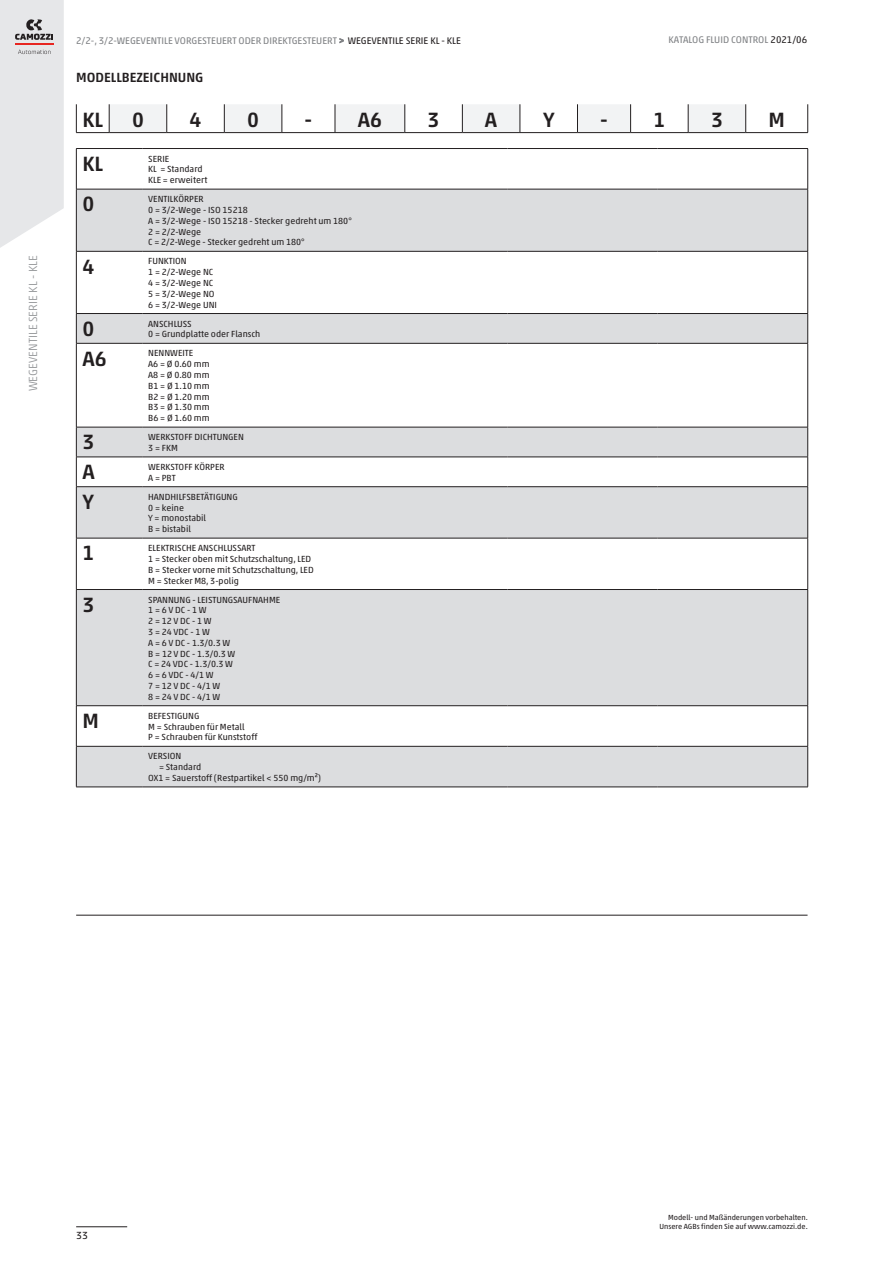
<style>
.page{position:relative;width:893px;height:1263px;background:#fff}
.page>*{position:absolute;margin:0;border:0;box-sizing:border-box;transform-origin:0 0}
.codeLegend_row_heade{font:500 21px "Akko W1 G";color:#231f20}
.code_row_header{font:500 21px "Akko W1 G";color:#231f20}
.sectionTitle_value{font:500 13.5px "Akko W1 G";color:#231f20}
.t1{font:300 12px "Akko W1 G";color:#939598}
.sec4L{font:10.5px "Akko W1 G";color:#231f20}
.headTitleL{font:9.75px "Akko W1 G";color:#808285}
.footTitleL{font:9.75px "Akko W1 G";color:#808285}
.code_cell{font:9px/10.8px "Akko W1 G";color:#231f20}
.footNotesL{font:7.5px/9px "Akko W1 G";color:#231f20;text-align:right}
.s1{font-size:9px}
.s2{color:#231f20}
</style>
<div class="page">
<hr style="left:76px;top:1226px;width:51px;height:1px;background:#231f20">
<svg style="left:339px;top:38px;width:5px;height:5px"></svg>
<svg style="left:0;top:0;width:64px;height:248px;background:#e4e4e6"></svg>
<hr style="left:76px;top:915px;width:731px;height:1px;background:#231f20">
<svg style="left:76px;top:104px;width:732px;height:29px"></svg>
<hr style="left:746px;top:132px;width:62px;height:1px;background:#231f20">
<svg style="left:77px;top:190px;width:730px;height:597px;fill:#dcdddf"></svg>
<hr style="left:76px;top:148px;width:66px;height:1px;background:#231f20">
<hr style="left:76px;top:149px;width:1px;height:40px;background:#231f20">
<hr style="left:142px;top:148px;width:365px;height:1px;background:#231f20">
<hr style="left:507px;top:148px;width:151px;height:1px;background:#231f20">
<hr style="left:658px;top:148px;width:150px;height:1px;background:#231f20">
<hr style="left:807px;top:149px;width:1px;height:40px;background:#231f20">
<hr style="left:76px;top:189px;width:66px;height:1px;background:#231f20">
<hr style="left:76px;top:189px;width:1px;height:62px;background:#231f20">
<hr style="left:142px;top:189px;width:365px;height:1px;background:#231f20">
<hr style="left:507px;top:189px;width:151px;height:1px;background:#231f20">
<hr style="left:658px;top:189px;width:150px;height:1px;background:#231f20">
<hr style="left:807px;top:189px;width:1px;height:62px;background:#231f20">
<hr style="left:76px;top:251px;width:66px;height:1px;background:#231f20">
<hr style="left:76px;top:251px;width:1px;height:62px;background:#231f20">
<hr style="left:142px;top:251px;width:365px;height:1px;background:#231f20">
<hr style="left:507px;top:251px;width:151px;height:1px;background:#231f20">
<hr style="left:658px;top:251px;width:150px;height:1px;background:#231f20">
<hr style="left:807px;top:251px;width:1px;height:62px;background:#231f20">
<hr style="left:76px;top:313px;width:66px;height:1px;background:#231f20">
<svg style="left:76px;top:314px;width:1px;height:29px"></svg>
<hr style="left:142px;top:313px;width:365px;height:1px;background:#231f20">
<hr style="left:507px;top:313px;width:151px;height:1px;background:#231f20">
<hr style="left:658px;top:313px;width:150px;height:1px;background:#231f20">
<svg style="left:807px;top:314px;width:1px;height:29px"></svg>
<hr style="left:76px;top:343px;width:66px;height:1px;background:#231f20">
<hr style="left:76px;top:343px;width:1px;height:84px;background:#231f20">
<hr style="left:142px;top:343px;width:365px;height:1px;background:#231f20">
<hr style="left:507px;top:343px;width:151px;height:1px;background:#231f20">
<hr style="left:658px;top:343px;width:150px;height:1px;background:#231f20">
<hr style="left:807px;top:343px;width:1px;height:84px;background:#231f20">
<hr style="left:76px;top:427px;width:66px;height:1px;background:#231f20">
<hr style="left:76px;top:427px;width:1px;height:30px;background:#231f20">
<hr style="left:142px;top:427px;width:365px;height:1px;background:#231f20">
<hr style="left:507px;top:427px;width:151px;height:1px;background:#231f20">
<hr style="left:658px;top:427px;width:150px;height:1px;background:#231f20">
<hr style="left:807px;top:427px;width:1px;height:30px;background:#231f20">
<hr style="left:76px;top:457px;width:66px;height:1px;background:#231f20">
<svg style="left:76px;top:457px;width:1px;height:29px"></svg>
<hr style="left:142px;top:457px;width:365px;height:1px;background:#231f20">
<hr style="left:507px;top:457px;width:151px;height:1px;background:#231f20">
<hr style="left:658px;top:457px;width:150px;height:1px;background:#231f20">
<svg style="left:807px;top:457px;width:1px;height:29px"></svg>
<hr style="left:76px;top:486px;width:66px;height:1px;background:#231f20">
<hr style="left:76px;top:487px;width:1px;height:51px;background:#231f20">
<hr style="left:142px;top:486px;width:365px;height:1px;background:#231f20">
<hr style="left:507px;top:486px;width:151px;height:1px;background:#231f20">
<hr style="left:658px;top:486px;width:150px;height:1px;background:#231f20">
<hr style="left:807px;top:487px;width:1px;height:51px;background:#231f20">
<hr style="left:76px;top:538px;width:66px;height:1px;background:#231f20">
<hr style="left:76px;top:538px;width:1px;height:51px;background:#231f20">
<hr style="left:142px;top:538px;width:365px;height:1px;background:#231f20">
<hr style="left:507px;top:538px;width:151px;height:1px;background:#231f20">
<hr style="left:658px;top:538px;width:150px;height:1px;background:#231f20">
<hr style="left:807px;top:538px;width:1px;height:51px;background:#231f20">
<hr style="left:76px;top:589px;width:66px;height:1px;background:#231f20">
<hr style="left:76px;top:590px;width:1px;height:115px;background:#231f20">
<hr style="left:142px;top:589px;width:365px;height:1px;background:#231f20">
<hr style="left:507px;top:589px;width:151px;height:1px;background:#231f20">
<hr style="left:658px;top:589px;width:150px;height:1px;background:#231f20">
<hr style="left:807px;top:590px;width:1px;height:115px;background:#231f20">
<hr style="left:76px;top:705px;width:66px;height:1px;background:#231f20">
<hr style="left:76px;top:706px;width:1px;height:40px;background:#231f20">
<hr style="left:142px;top:705px;width:365px;height:1px;background:#231f20">
<hr style="left:507px;top:705px;width:151px;height:1px;background:#231f20">
<hr style="left:658px;top:705px;width:150px;height:1px;background:#231f20">
<hr style="left:807px;top:706px;width:1px;height:40px;background:#231f20">
<hr style="left:76px;top:746px;width:66px;height:1px;background:#231f20">
<hr style="left:76px;top:746px;width:1px;height:41px;background:#231f20">
<hr style="left:76px;top:787px;width:66px;height:1px;background:#231f20">
<hr style="left:142px;top:746px;width:365px;height:1px;background:#231f20">
<hr style="left:142px;top:787px;width:365px;height:1px;background:#231f20">
<hr style="left:507px;top:746px;width:151px;height:1px;background:#231f20">
<hr style="left:507px;top:787px;width:151px;height:1px;background:#231f20">
<hr style="left:658px;top:746px;width:150px;height:1px;background:#231f20">
<hr style="left:807px;top:746px;width:1px;height:41px;background:#231f20">
<hr style="left:658px;top:787px;width:150px;height:1px;background:#231f20">
<p class="t1" style="left:24px;top:391px;width:138px;rotate:-90deg">WEGEVENTILE SERIE KL - KLE</p>
<p class="headTitleL" style="left:76px;top:33px;width:386px">2/2-, 3/2-WEGEVENTILE VORGESTEUERT ODER DIREKTGESTEUERT <span class="s1">&gt;</span> <span class="s2">WEGEVENTILE SERIE KL - KLE</span></p>
<p class="footTitleL" style="left:669px;top:33px;width:140px">KATALOG FLUID CONTROL <span class="s2">2021/06</span></p>
<p class="sectionTitle_value" style="left:76px;top:67px;width:129px">MODELLBEZEICHNUNG</p>
<p class="codeLegend_row_heade" style="left:82px;top:104px;width:22px">KL</p>
<p class="codeLegend_row_heade" style="left:132px;top:104px;width:13px">0</p>
<p class="codeLegend_row_heade" style="left:190px;top:104px;width:13px">4</p>
<p class="codeLegend_row_heade" style="left:247px;top:104px;width:13px">0</p>
<p class="codeLegend_row_heade" style="left:305px;top:104px;width:9px">-</p>
<p class="codeLegend_row_heade" style="left:358px;top:104px;width:26px">A6</p>
<p class="codeLegend_row_heade" style="left:428px;top:104px;width:13px">3</p>
<p class="codeLegend_row_heade" style="left:485px;top:104px;width:14px">A</p>
<p class="codeLegend_row_heade" style="left:543px;top:104px;width:13px">Y</p>
<p class="codeLegend_row_heade" style="left:600px;top:104px;width:9px">-</p>
<p class="codeLegend_row_heade" style="left:653px;top:104px;width:13px">1</p>
<p class="codeLegend_row_heade" style="left:711px;top:104px;width:13px">3</p>
<p class="codeLegend_row_heade" style="left:768px;top:104px;width:18px">M</p>
<p class="code_row_header" style="left:82px;top:148px;width:22px">KL</p>
<p class="code_cell" style="left:148px;top:152px;width:61px">SERIE<br>KL = Standard<br>KLE = erweitert</p>
<p class="code_row_header" style="left:82px;top:189px;width:13px">0</p>
<p class="code_cell" style="left:148px;top:193px;width:205px">VENTILKÖRPER<br>0 = 3/2-Wege - ISO 15218<br>A = 3/2-Wege - ISO 15218 - Stecker gedreht um 180°<br>2 = 2/2-Wege<br>C = 2/2-Wege - Stecker gedreht um 180°</p>
<p class="code_row_header" style="left:82px;top:251px;width:13px">4</p>
<p class="code_cell" style="left:148px;top:255px;width:70px">FUNKTION<br>1 = 2/2-Wege NC<br>4 = 3/2-Wege NC<br>5 = 3/2-Wege NO<br>6 = 3/2-Wege UNI</p>
<p class="code_row_header" style="left:82px;top:313px;width:13px">0</p>
<p class="code_cell" style="left:148px;top:317px;width:114px">ANSCHLUSS<br>0 = Grundplatte oder Flansch</p>
<p class="code_row_header" style="left:82px;top:343px;width:26px">A6</p>
<p class="code_cell" style="left:148px;top:347px;width:63px">NENNWEITE<br>A6 = Ø 0.60 mm<br>A8 = Ø 0.80 mm<br>B1 = Ø 1.10 mm<br>B2 = Ø 1.20 mm<br>B3 = Ø 1.30 mm<br>B6 = Ø 1.60 mm</p>
<p class="code_row_header" style="left:82px;top:427px;width:13px">3</p>
<p class="code_cell" style="left:148px;top:431px;width:97px">WERKSTOFF DICHTUNGEN<br>3 = FKM</p>
<p class="code_row_header" style="left:82px;top:456px;width:14px">A</p>
<p class="code_cell" style="left:148px;top:461px;width:78px">WERKSTOFF KÖRPER<br>A = PBT</p>
<p class="code_row_header" style="left:82px;top:486px;width:13px">Y</p>
<p class="code_cell" style="left:148px;top:491px;width:91px">HANDHILFSBETÄTIGUNG<br>0 = keine<br>Y = monostabil<br>B = bistabil</p>
<p class="code_row_header" style="left:82px;top:538px;width:13px">1</p>
<p class="code_cell" style="left:148px;top:542px;width:167px">ELEKTRISCHE ANSCHLUSSART<br>1 = Stecker oben mit Schutzschaltung, LED B = Stecker vorne mit Schutzschaltung, LED M = Stecker M8, 3-polig</p>
<p class="code_row_header" style="left:82px;top:589px;width:13px">3</p>
<p class="code_cell" style="left:148px;top:593px;width:134px">SPANNUNG - LEISTUNGSAUFNAHME<br>1 = 6 V DC - 1 W<br>2 = 12 V DC - 1 W<br>3 = 24 VDC - 1 W<br>A = 6 V DC - 1.3/0.3 W<br>B = 12 V DC - 1.3/0.3 W<br>C = 24 VDC - 1.3/0.3 W<br>6 = 6 VDC - 4/1 W<br>7 = 12 V DC - 4/1 W<br>8 = 24 V DC - 4/1 W</p>
<p class="code_row_header" style="left:82px;top:705px;width:18px">M</p>
<p class="code_cell" style="left:148px;top:710px;width:111px">BEFESTIGUNG<br>M = Schrauben für Metall<br>P = Schrauben für Kunststoff</p>
<p class="code_cell" style="left:148px;top:750px;width:35px">VERSION</p>
<p class="code_cell" style="left:159px;top:761px;width:44px">= Standard</p>
<p class="code_cell" style="left:148px;top:772px;width:174px">OX1 = Sauerstoff (Restpartikel &lt; 550 mg/m²)</p>
<p class="sec4L" style="left:76px;top:1228px;width:13px">33</p>
<p class="footNotesL" style="left:659px;top:1212px;width:150px">Modell- und Maßänderungen vorbehalten.<br>Unsere AGBs finden Sie auf www.camozzi.de.</p>
</div>
